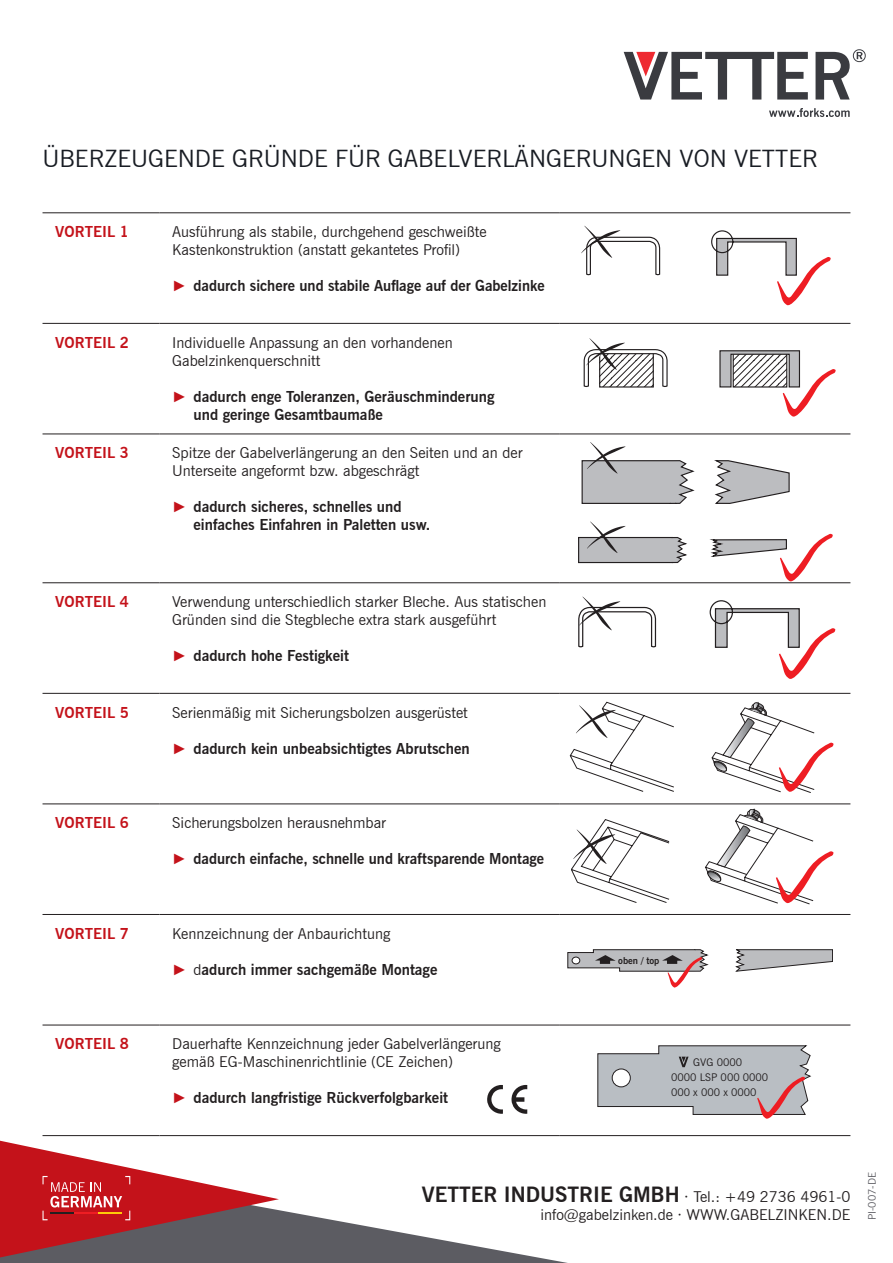
<style>
.page{position:relative;width:893px;height:1263px;background:#fff}
.page>*{position:absolute;margin:0;border:0;box-sizing:border-box;transform-origin:0 0}
.t1{font:24px "News Gothic BT";color:#181c23}
.t2{font:700 21px "News Gothic BT";color:#231f20}
.t3{font:15px/18px "News Gothic BT";color:#231f20}
.t4{font:700 15px/18px "News Gothic BT";color:#231f20}
.t5{font:700 15px "News Gothic BT";color:#c4121a}
.t6{font:10.5px/14.7px "News Gothic BT";color:#231f20}
.t7{font:10.5px "News Gothic BT";color:#5c5c62}
.t8{font:9.45px "News Gothic Bd BT";color:#231f20}
.s1{font-family:"Arial";font-weight:400;color:#c4121a}
.s2{font-weight:400}
.s3{font-weight:400;font-size:15px}
</style>
<div class="page">
<svg style="left:279px;top:1210px;width:289px;height:53px"></svg>
<svg style="left:769px;top:108px;width:81px;height:9px"></svg>
<svg style="left:815px;top:49px;width:51px;height:51px"></svg>
<svg style="left:624px;top:52px;width:184px;height:48px"></svg>
<svg style="left:0;top:1135px;width:279px;height:128px"></svg>
<hr style="left:50px;top:1212px;width:24px;height:2px;background:#231f20">
<hr style="left:75px;top:1212px;width:23px;height:2px;background:#ee1d23">
<hr style="left:99px;top:1212px;width:23px;height:2px;background:#feca0a">
<hr style="left:43px;top:213px;width:116px;height:1px;background:#231f20">
<hr style="left:159px;top:213px;width:400px;height:1px;background:#231f20">
<hr style="left:559px;top:213px;width:291px;height:1px;background:#231f20">
<hr style="left:43px;top:323px;width:116px;height:1px;background:#231f20">
<hr style="left:159px;top:323px;width:400px;height:1px;background:#231f20">
<hr style="left:559px;top:323px;width:291px;height:1px;background:#231f20">
<hr style="left:43px;top:434px;width:116px;height:1px;background:#231f20">
<hr style="left:159px;top:434px;width:400px;height:1px;background:#231f20">
<hr style="left:559px;top:434px;width:291px;height:1px;background:#231f20">
<hr style="left:43px;top:582px;width:116px;height:1px;background:#231f20">
<hr style="left:159px;top:582px;width:400px;height:1px;background:#231f20">
<hr style="left:559px;top:582px;width:291px;height:1px;background:#231f20">
<hr style="left:43px;top:693px;width:116px;height:1px;background:#231f20">
<hr style="left:159px;top:693px;width:400px;height:1px;background:#231f20">
<hr style="left:559px;top:693px;width:291px;height:1px;background:#231f20">
<hr style="left:43px;top:804px;width:116px;height:1px;background:#231f20">
<hr style="left:159px;top:804px;width:400px;height:1px;background:#231f20">
<hr style="left:559px;top:804px;width:291px;height:1px;background:#231f20">
<hr style="left:43px;top:914px;width:116px;height:1px;background:#231f20">
<hr style="left:159px;top:914px;width:400px;height:1px;background:#231f20">
<hr style="left:559px;top:914px;width:291px;height:1px;background:#231f20">
<hr style="left:43px;top:1025px;width:116px;height:1px;background:#231f20">
<hr style="left:159px;top:1025px;width:400px;height:1px;background:#231f20">
<hr style="left:559px;top:1025px;width:291px;height:1px;background:#231f20">
<hr style="left:43px;top:1135px;width:116px;height:1px;background:#231f20">
<hr style="left:159px;top:1135px;width:400px;height:1px;background:#231f20">
<hr style="left:559px;top:1135px;width:291px;height:1px;background:#231f20">
<svg style="left:711px;top:230px;width:120px;height:75px"></svg>
<svg style="left:581px;top:226px;width:80px;height:49px"></svg>
<svg style="left:719px;top:350px;width:117px;height:67px"></svg>
<svg style="left:584px;top:338px;width:84px;height:49px"></svg>
<svg style="left:581px;top:442px;width:114px;height:62px"></svg>
<svg style="left:714px;top:460px;width:76px;height:44px"></svg>
<svg style="left:709px;top:534px;width:124px;height:47px"></svg>
<svg style="left:578px;top:521px;width:109px;height:43px"></svg>
<svg style="left:709px;top:600px;width:126px;height:79px"></svg>
<svg style="left:578px;top:597px;width:79px;height:50px"></svg>
<svg style="left:570px;top:702px;width:104px;height:90px"></svg>
<svg style="left:712px;top:702px;width:121px;height:91px"></svg>
<svg style="left:571px;top:809px;width:262px;height:95px"></svg>
<svg style="left:736px;top:949px;width:97px;height:22px"></svg>
<svg style="left:568px;top:949px;width:140px;height:38px"></svg>
<svg style="left:598px;top:1045px;width:213px;height:74px"></svg>
<svg style="left:487px;top:1085px;width:40px;height:29px"></svg>
<h1 class="t1" style="left:43px;top:149px;width:777px">ÜBERZEUGENDE GRÜNDE FÜR GABELVERLÄNGERUNGEN VON VETTER</h1>
<p class="t5" style="left:55px;top:226px;width:75px">VORTEIL 1</p>
<p class="t3" style="left:172px;top:224px;width:316px">Ausführung als stabile, durchgehend geschweißte<br>Kastenkonstruktion (anstatt gekantetes Profil)</p>
<p class="t4" style="left:172px;top:276px;width:374px"><span class="s1">►</span> dadurch sichere und stabile Auflage auf der Gabelzinke</p>
<p class="t5" style="left:55px;top:336px;width:75px">VORTEIL 2</p>
<p class="t3" style="left:172px;top:334px;width:282px">Individuelle Anpassung an den vorhandenen<br>Gabelzinkenquerschnitt</p>
<p class="t4" style="left:193px;top:387px;width:303px;text-indent:-21px"><span class="s1">►</span> dadurch enge Toleranzen, Geräuschminderung und geringe Gesamtbaumaße</p>
<p class="t5" style="left:55px;top:447px;width:75px">VORTEIL 3</p>
<p class="t3" style="left:172px;top:445px;width:352px">Spitze der Gabelverlängerung an den Seiten und an der<br>Unterseite angeformt bzw. abgeschrägt</p>
<p class="t4" style="left:193px;top:498px;width:238px;text-indent:-21px"><span class="s1">►</span> dadurch sicheres, schnelles und einfaches Einfahren in Paletten usw.</p>
<p class="t5" style="left:55px;top:596px;width:75px">VORTEIL 4</p>
<p class="t3" style="left:172px;top:594px;width:376px">Verwendung unterschiedlich starker Bleche. Aus statischen<br>Gründen sind die Stegbleche extra stark ausgeführt</p>
<p class="t4" style="left:172px;top:646px;width:178px"><span class="s1">►</span> dadurch hohe Festigkeit</p>
<p class="t5" style="left:55px;top:706px;width:75px">VORTEIL 5</p>
<p class="t3" style="left:172px;top:704px;width:297px">Serienmäßig mit Sicherungsbolzen ausgerüstet</p>
<p class="t4" style="left:172px;top:739px;width:299px"><span class="s1">►</span> dadurch kein unbeabsichtigtes Abrutschen</p>
<p class="t5" style="left:55px;top:817px;width:75px">VORTEIL 6</p>
<p class="t3" style="left:172px;top:815px;width:215px">Sicherungsbolzen herausnehmbar</p>
<p class="t4" style="left:172px;top:850px;width:373px"><span class="s1">►</span> dadurch einfache, schnelle und kraftsparende Montage</p>
<p class="t5" style="left:55px;top:927px;width:75px">VORTEIL 7</p>
<p class="t3" style="left:172px;top:925px;width:220px">Kennzeichnung der Anbaurichtung</p>
<p class="t4" style="left:172px;top:960px;width:267px"><span class="s1">►</span> <span class="s2">d</span>adurch immer sachgemäße Montage</p>
<p class="t5" style="left:55px;top:1038px;width:75px">VORTEIL 8</p>
<p class="t3" style="left:172px;top:1036px;width:330px">Dauerhafte Kennzeichnung jeder Gabelverlängerung gemäß EG-Maschinenrichtlinie (CE Zeichen)</p>
<p class="t4" style="left:172px;top:1089px;width:277px"><span class="s1">►</span> dadurch langfristige Rückverfolgbarkeit</p>
<p class="t8" style="left:618px;top:957px;width:43px">oben / top</p>
<p class="t6" style="left:671px;top:1055px;width:99px;text-indent:22px">GVG 0000<br>0000 LSP 000 0000<br>000 x 000 x 0000</p>
<h2 class="t2" style="left:422px;top:1187px;width:430px">VETTER INDUSTRIE GMBH <span class="s3">· Tel.: +49 2736 4961-0</span></h2>
<p class="t3" style="left:540px;top:1207px;width:311px">info@gabelzinken.de · WWW.GABELZINKEN.DE</p>
<p class="t7" style="left:868px;top:1220px;width:50px;rotate:-90deg">PI-007-DE</p>
</div>
